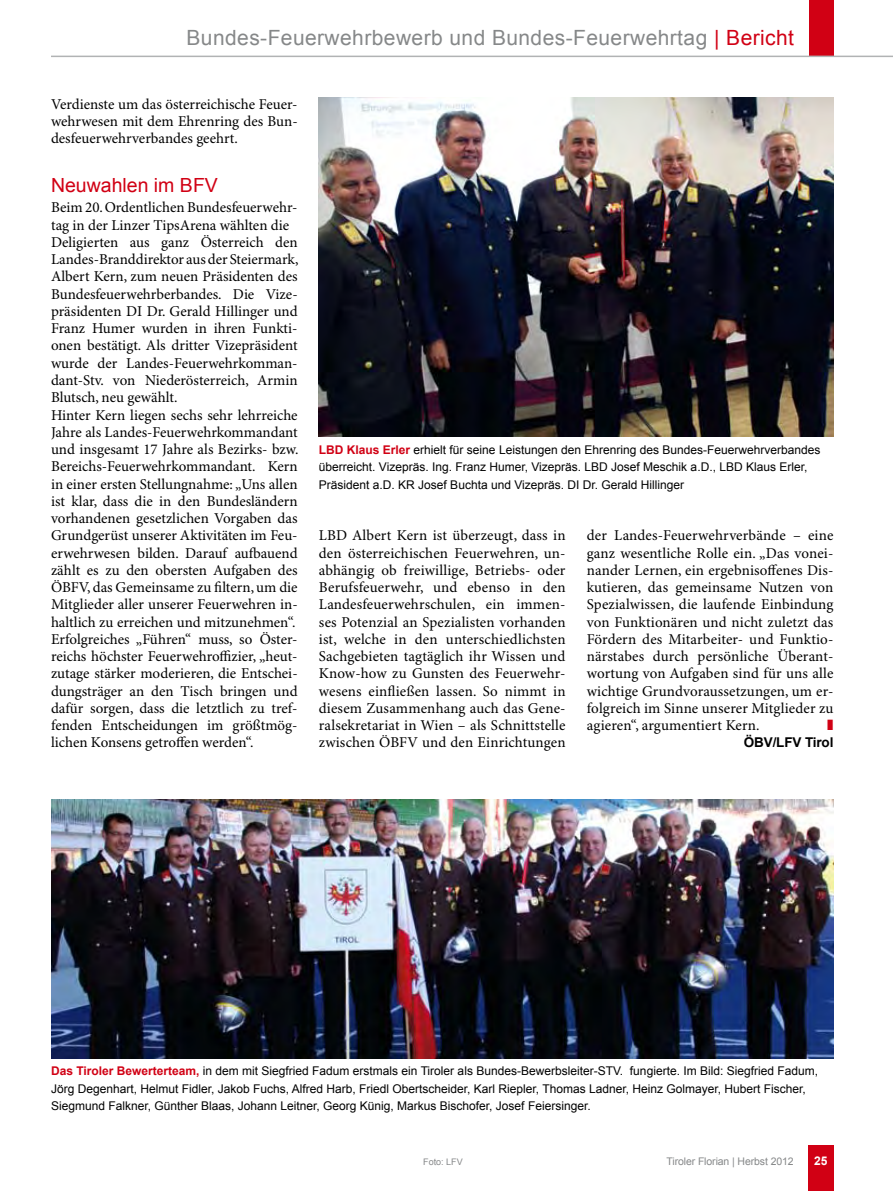
<style>
.page{position:relative;width:893px;height:1191px;background:#fff}
.page>*{position:absolute;margin:0;border:0;box-sizing:border-box;transform-origin:0 0}
.t1{font:21px "Arial";letter-spacing:.02em;color:#868889}
.t2{font:19.5px "Arial";color:#d10014}
.t3{font:15px/17.2px "Minion Pro";color:#000;text-align:justify}
.t4{font:700 13.5px "Arial";letter-spacing:-.01em;color:#000}
.t5{font:12px/17.2px "Arial";color:#000}
.t6{font:700 12px "Arial";color:#fff}
.t7{font:10.5px "Arial";letter-spacing:-.01em;color:#868889}
.t8{font:9px "Arial";color:#868889}
.s1{color:#d10014}
.s2{font-weight:700;color:#d10014}
</style>
<div class="page">
<div style="left:809px;top:0;width:24px;height:56px;background:#d10014"></div>
<div style="left:808px;top:1145px;width:25px;height:46px;background:#d10014"></div>
<hr style="left:51px;top:56px;width:842px;height:1px;background:#b1b3b4">
<img style="left:51px;top:799px;width:782px;height:259px">
<img style="left:319px;top:98px;width:514px;height:339px">
<p class="t1" style="left:187px;top:24px;width:609px">Bundes-Feuerwehrbewerb und Bundes-Feuerwehrtag <span class="s1">| Bericht</span></p>
<p class="t3" style="left:51px;top:96px;width:248px">Verdienste um das österreichische Feuer&shy;wehrwesen mit dem Ehrenring des Bun&shy;desfeuerwehrverbandes geehrt.</p>
<p class="t2" style="left:51px;top:172px;width:168px">Neuwahlen im BFV</p>
<p class="t3" style="left:51px;top:200px;width:249px;text-align:left">Beim 20. Ordentlichen Bundesfeuerwehr&shy;tag in der Linzer TipsArena wählten die Deligierten aus ganz Österreich den Landes-Branddirektor aus der Steiermark, Albert Kern, zum neuen Präsidenten des Bundesfeuerwehrberbandes. Die Vize&shy;präsidenten DI Dr. Gerald Hillinger und Franz Humer wurden in ihren Funkti&shy;onen bestätigt. Als dritter Vizepräsident wurde der Landes-Feuerwehrkomman&shy;dant-Stv. von Niederösterreich, Armin Blutsch, neu gewählt.<br>Hinter Kern liegen sechs sehr lehrreiche Jahre als Landes-Feuerwehrkommandant und insgesamt 17 Jahre als Bezirks- bzw.<br>Bereichs-Feuerwehrkommandant. Kern in einer ersten Stellungnahme: „Uns allen ist klar, dass die in den Bundesländern vorhandenen gesetzlichen Vorgaben das Grundgerüst unserer Aktivitäten im Feu&shy;erwehrwesen bilden. Darauf aufbauend zählt es zu den obersten Aufgaben des ÖBFV, das Gemeinsame zu filtern, um die Mitglieder aller unserer Feuerwehren in&shy;haltlich zu erreichen und mitzunehmen“.<br>Erfolgreiches „Führen“ muss, so Öster&shy;reichs höchster Feuerwehroffizier, „heut&shy;zutage stärker moderieren, die Entschei&shy;dungsträger an den Tisch bringen und dafür sorgen, dass die letztlich zu tref&shy;fenden Entscheidungen im größtmög&shy;lichen Konsens getroffen werden“.</p>
<p class="t5" style="left:319px;top:441px;width:503px"><span class="s2">LBD Klaus Erler</span> erhielt für seine Leistungen den Ehrenring des Bundes-Feuerwehrverbandes überreicht. Vizepräs. Ing. Franz Humer, Vizepräs. LBD Josef Meschik a.D., LBD Klaus Erler,<br>Präsident a.D. KR Josef Buchta und Vizepräs. DI Dr. Gerald Hillinger</p>
<p class="t3" style="left:319px;top:527px;width:248px">LBD Albert Kern ist überzeugt, dass in den österreichischen Feuerwehren, un&shy;abhängig ob freiwillige, Betriebs- oder Berufsfeuerwehr, und ebenso in den Landesfeuerwehrschulen, ein immen&shy;ses Potenzial an Spezialisten vorhanden ist, welche in den unterschiedlichsten Sachgebieten tagtäglich ihr Wissen und Know-how zu Gunsten des Feuerwehr&shy;wesens einfließen lassen. So nimmt in diesem Zusammenhang auch das Gene&shy;ralsekretariat in Wien – als Schnittstelle zwischen ÖBFV und den Einrichtungen</p>
<p class="t3" style="left:587px;top:527px;width:248px">der Landes-Feuerwehrverbände – eine ganz wesentliche Rolle ein. „Das vonei&shy;nander Lernen, ein ergebnisoffenes Dis&shy;kutieren, das gemeinsame Nutzen von Spezialwissen, die laufende Einbindung von Funktionären und nicht zuletzt das Fördern des Mitarbeiter- und Funktio&shy;närstabes durch persönliche Überant&shy;wortung von Aufgaben sind für uns alle wichtige Grundvoraussetzungen, um er&shy;folgreich im Sinne unserer Mitglieder zu agieren“, argumentiert Kern.</p>
<p class="t4" style="left:744px;top:733px;width:91px">ÖBV/LFV Tirol</p>
<p class="t5" style="left:51px;top:1062px;width:768px"><span class="s2">Das Tiroler Bewerterteam,</span> in dem mit Siegfried Fadum erstmals ein Tiroler als Bundes-Bewerbsleiter-STV. fungierte. Im Bild: Siegfried Fadum,<br>Jörg Degenhart, Helmut Fidler, Jakob Fuchs, Alfred Harb, Friedl Obertscheider, Karl Riepler, Thomas Ladner, Heinz Golmayer, Hubert Fischer,<br>Siegmund Falkner, Günther Blaas, Johann Leitner, Georg Künig, Markus Bischofer, Josef Feiersinger.</p>
<p class="t8" style="left:423px;top:1156px;width:41px">Foto: LFV</p>
<p class="t7" style="left:667px;top:1154px;width:129px">Tiroler Florian | Herbst 2012</p>
<p class="t6" style="left:814px;top:1153px;width:15px">25</p>
</div>
